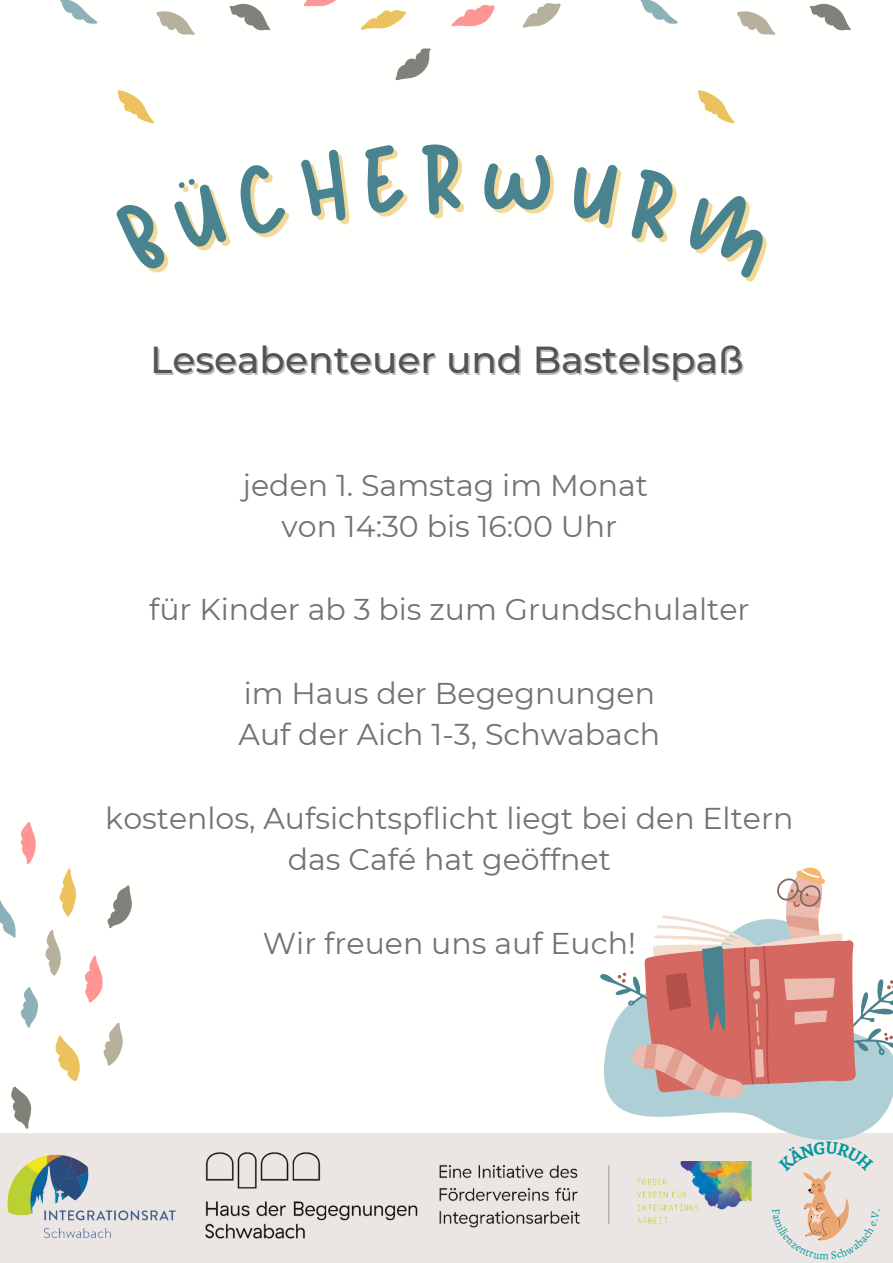
<style>
.page{position:relative;width:893px;height:1263px;background:#fff}
.page>*{position:absolute;margin:0;border:0;box-sizing:border-box;transform-origin:0 0}
.t1{font:90px "New Sun Yandi Designs";color:#48838f}
.t2{font:500 37.5px "Montserrat";color:#545454}
.t3{font:30.08px/41.6px "Montserrat";color:#737373;text-align:center}
</style>
<div class="page">
<svg style="left:0;top:900px;width:16px;height:38px"></svg>
<svg style="left:45px;top:930px;width:16px;height:46px"></svg>
<svg style="left:21px;top:822px;width:15px;height:42px"></svg>
<svg style="left:59px;top:868px;width:17px;height:49px"></svg>
<svg style="left:85px;top:955px;width:18px;height:48px"></svg>
<svg style="left:20px;top:987px;width:18px;height:41px"></svg>
<svg style="left:107px;top:885px;width:25px;height:43px"></svg>
<svg style="left:55px;top:1035px;width:25px;height:46px"></svg>
<svg style="left:103px;top:1022px;width:20px;height:44px"></svg>
<svg style="left:11px;top:1086px;width:21px;height:43px"></svg>
<div style="left:0;top:1133px;width:892px;height:130px;background:#ebe6e3"></div>
<svg style="left:610px;top:1098px;width:283px;height:165px"></svg>
<svg style="left:600px;top:867px;width:293px;height:231px"></svg>
<svg style="left:60px;top:0;width:37px;height:24px"></svg>
<svg style="left:117px;top:90px;width:37px;height:34px"></svg>
<svg style="left:229px;top:3px;width:41px;height:28px"></svg>
<svg style="left:156px;top:11px;width:39px;height:24px"></svg>
<svg style="left:304px;top:0;width:32px;height:7px"></svg>
<svg style="left:360px;top:10px;width:46px;height:20px"></svg>
<svg style="left:451px;top:4px;width:44px;height:23px"></svg>
<svg style="left:395px;top:48px;width:36px;height:33px"></svg>
<svg style="left:522px;top:3px;width:39px;height:25px"></svg>
<svg style="left:640px;top:0;width:38px;height:24px"></svg>
<svg style="left:698px;top:90px;width:37px;height:34px"></svg>
<svg style="left:810px;top:3px;width:40px;height:28px"></svg>
<svg style="left:737px;top:11px;width:38px;height:24px"></svg>
<img style="left:7px;top:1154px;width:169px;height:85px">
<img style="left:205px;top:1152px;width:213px;height:87px">
<img style="left:439px;top:1161px;width:313px;height:74px">
<svg style="left:772px;top:1141px;width:107px;height:118px"></svg>
<h1 class="t1" style="left:426px;top:134px;width:38px">r</h1>
<p class="t2" style="left:150px;top:337px;width:595px">Leseabenteuer und Bastelspaß</p>
<p class="t3" style="left:243px;top:464px;width:406px">jeden 1. Samstag im Monat von 14:30 bis 16:00 Uhr</p>
<p class="t3" style="left:149px;top:589px;width:602px">für Kinder ab 3 bis zum Grundschulalter</p>
<p class="t3" style="left:238px;top:672px;width:423px;text-align:left">im Haus der Begegnungen<br>Auf der Aich 1-3, Schwabach</p>
<p class="t3" style="left:105px;top:797px;width:689px">kostenlos, Aufsichtspflicht liegt bei den Eltern das Café hat geöffnet</p>
<p class="t3" style="left:263px;top:922px;width:374px">Wir freuen uns auf Euch!</p>
</div>
